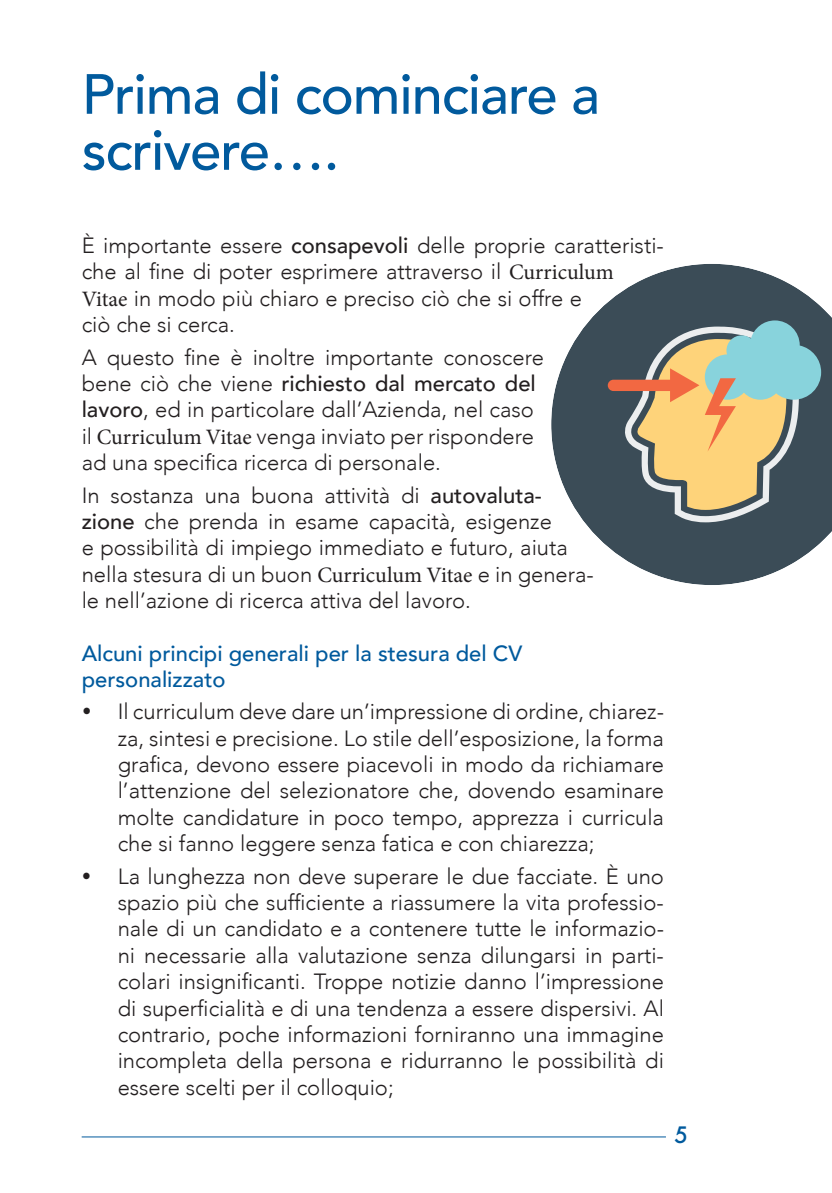
<style>
.page{position:relative;width:832px;height:1193px;background:#fff}
.page>*{position:absolute;margin:0;border:0;box-sizing:border-box;transform-origin:0 0}
.t1{font:500 56px/56px "Avenir";letter-spacing:-.02em;color:#015a9d}
.t2{font:300 22px/26.4px "Avenir";color:#231f20}
.t3{font:500 22px/26.4px "Avenir";color:#015a9d}
.t4{font:500 22px "Futura";color:#015a9d}
.s1{font-weight:500}
.s2{font-family:"Minion Pro";font-weight:400}
</style>
<div class="page">
<hr style="left:82px;top:1136px;width:584px;height:1px;background:#015a9d">
<svg style="left:551px;top:264px;width:281px;height:321px;fill:#3b4c57"></svg>
<svg style="left:607px;top:320px;width:214px;height:202px;background:#98967f"></svg>
<h1 class="t1" style="left:82px;top:63px;width:520px">Prima di cominciare a scrivere….</h1>
<p class="t2" style="left:82px;top:232px;width:583px">È importante essere <span class="s1">consapevoli</span> delle proprie caratteristi&shy;che al fine di poter esprimere attraverso il <span class="s2">Curriculum Vitae</span> in modo più chiaro e preciso ciò che si offre e<br>ciò che si cerca.</p>
<p class="t2" style="left:82px;top:344px;width:464px">A questo fine è inoltre importante conoscere bene ciò che viene <span class="s1">richiesto dal mercato del lavoro</span>, ed in particolare dall’Azienda, nel caso il <span class="s2">Curriculum Vitae</span> venga inviato per rispondere ad una specifica ricerca di personale.</p>
<p class="t2" style="left:82px;top:482px;width:513px">In sostanza una buona attività di <span class="s1">autovaluta&shy;zione</span> che prenda in esame capacità, esigenze<br>e possibilità di impiego immediato e futuro, aiuta nella stesura di un buon <span class="s2">Curriculum Vitae</span> e in genera&shy;le nell’azione di ricerca attiva del lavoro.</p>
<p class="t3" style="left:82px;top:638px;width:442px">Alcuni principi generali per la stesura del CV personalizzato</p>
<p class="t2" style="left:118px;top:698px;width:548px;text-align:justify;text-indent:-36px">• Il curriculum deve dare un’impressione di ordine, chiarez&shy;za, sintesi e precisione. Lo stile dell’esposizione, la forma grafica, devono essere piacevoli in modo da richiamare l’attenzione del selezionatore che, dovendo esaminare molte candidature in poco tempo, apprezza i curricula che si fanno leggere senza fatica e con chiarezza;</p>
<p class="t2" style="left:118px;top:863px;width:548px;text-align:justify;text-indent:-36px">• La lunghezza non deve superare le due facciate. È uno spazio più che sufficiente a riassumere la vita professio&shy;nale di un candidato e a contenere tutte le informazio&shy;ni necessarie alla valutazione senza dilungarsi in parti&shy;colari insignificanti. Troppe notizie danno l’impressione di superficialità e di una tendenza a essere dispersivi. Al contrario, poche informazioni forniranno una immagine incompleta della persona e ridurranno le possibilità di essere scelti per il colloquio;</p>
<p class="t4" style="left:674px;top:1120px;width:15px">5</p>
</div>
